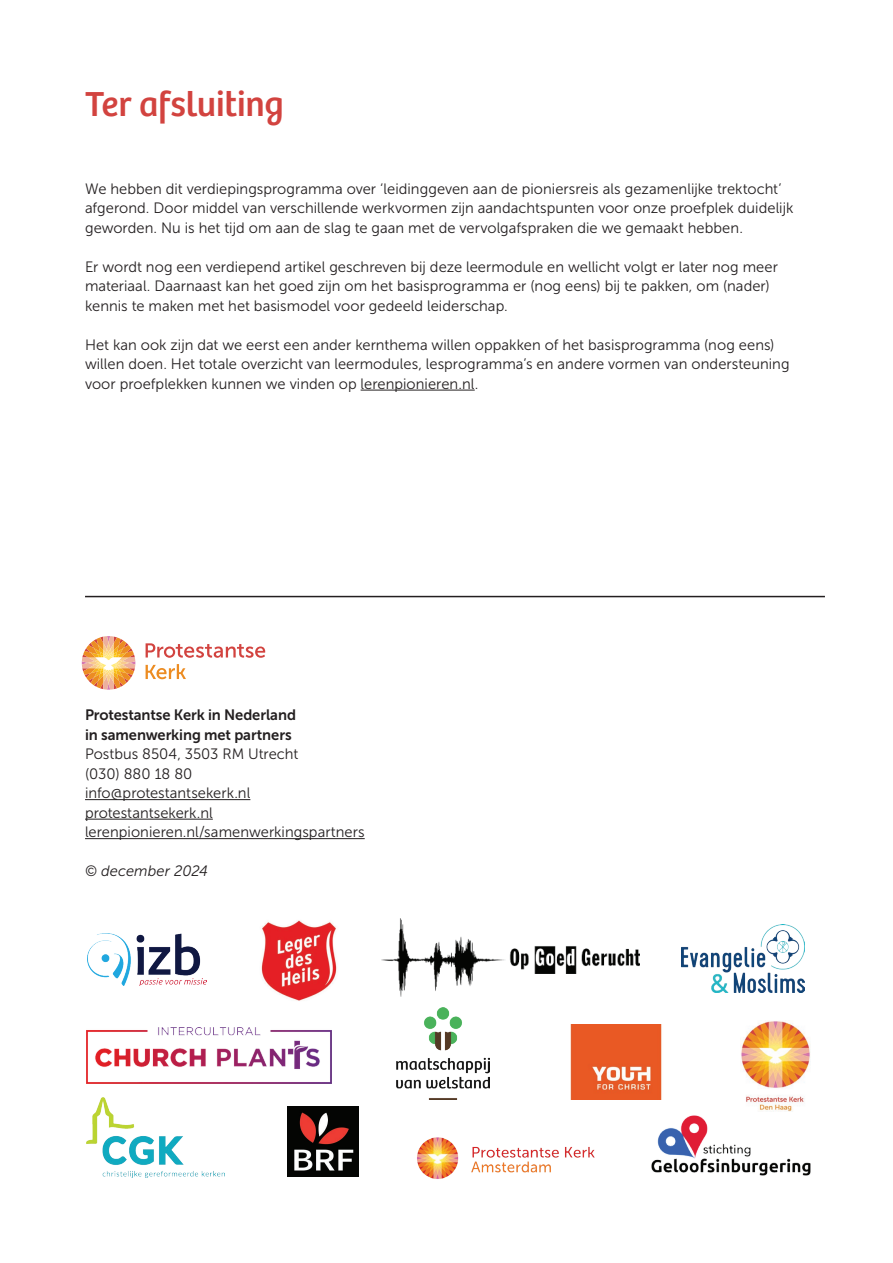
<style>
.page{position:relative;width:893px;height:1263px;background:#fff}
.page>*{position:absolute;margin:0;border:0;box-sizing:border-box;transform-origin:0 0}
.t1{font:36px "Bree";letter-spacing:-.01em;color:#d2433f}
.t2{font:15px/19.5px "Museo Sans 300";letter-spacing:.005em;color:#231f20}
.t3{font:15px/19.5px "Museo Sans 700";letter-spacing:-.005em;color:#231f20}
.t4{font:italic 15px "Museo Sans 300";letter-spacing:.005em;color:#231f20}
.s1{font-style:normal}
</style>
<div class="page">
<hr style="left:361px;top:390px;width:114px;height:1px;background:#231f20">
<hr style="left:85px;top:799px;width:165px;height:1px;background:#231f20">
<hr style="left:85px;top:819px;width:128px;height:1px;background:#231f20">
<hr style="left:85px;top:838px;width:280px;height:1px;background:#231f20">
<svg style="left:146px;top:643px;width:119px;height:15px"></svg>
<svg style="left:146px;top:664px;width:40px;height:15px"></svg>
<svg style="left:82px;top:636px;width:53px;height:54px"></svg>
<hr style="left:85px;top:596px;width:740px;height:1px;background:#231f20">
<img style="left:570px;top:1024px;width:92px;height:76px">
<img style="left:651px;top:1115px;width:160px;height:61px">
<img style="left:397px;top:1008px;width:93px;height:92px">
<img style="left:261px;top:920px;width:76px;height:81px">
<img style="left:87px;top:1098px;width:138px;height:80px">
<img style="left:87px;top:1027px;width:244px;height:57px">
<img style="left:682px;top:925px;width:123px;height:67px">
<img style="left:382px;top:919px;width:257px;height:78px">
<img style="left:88px;top:933px;width:118px;height:52px">
<img style="left:417px;top:1137px;width:178px;height:42px">
<img style="left:288px;top:1106px;width:71px;height:71px">
<img style="left:741px;top:1021px;width:69px;height:91px">
<h1 class="t1" style="left:85px;top:77px;width:200px">Ter afsluiting</h1>
<p class="t2" style="left:85px;top:179px;width:710px">We hebben dit verdiepingsprogramma over ‘leidinggeven aan de pioniersreis als gezamenlijke trektocht’ afgerond. Door middel van verschillende werkvormen zijn aandachtspunten voor onze proefplek duidelijk geworden. Nu is het tijd om aan de slag te gaan met de vervolgafspraken die we gemaakt hebben.</p>
<p class="t2" style="left:85px;top:257px;width:694px">Er wordt nog een verdiepend artikel geschreven bij deze leermodule en wellicht volgt er later nog meer materiaal. Daarnaast kan het goed zijn om het basisprogramma er (nog eens) bij te pakken, om (nader) kennis te maken met het basismodel voor gedeeld leiderschap.</p>
<p class="t2" style="left:85px;top:335px;width:706px">Het kan ook zijn dat we eerst een ander kernthema willen oppakken of het basisprogramma (nog eens) willen doen. Het totale overzicht van leermodules, lesprogramma’s en andere vormen van ondersteuning voor proefplekken kunnen we vinden op lerenpionieren.nl.</p>
<p class="t3" style="left:85px;top:705px;width:212px">Protestantse Kerk in Nederland in samenwerking met partners</p>
<p class="t2" style="left:85px;top:744px;width:281px">Postbus 8504, 3503 RM Utrecht<br>(030) 880 18 80<br>info@protestantsekerk.nl protestantsekerk.nl lerenpionieren.nl/samenwerkingspartners</p>
<p class="t4" style="left:85px;top:863px;width:125px"><span class="s1">©</span> december 2024</p>
</div>
